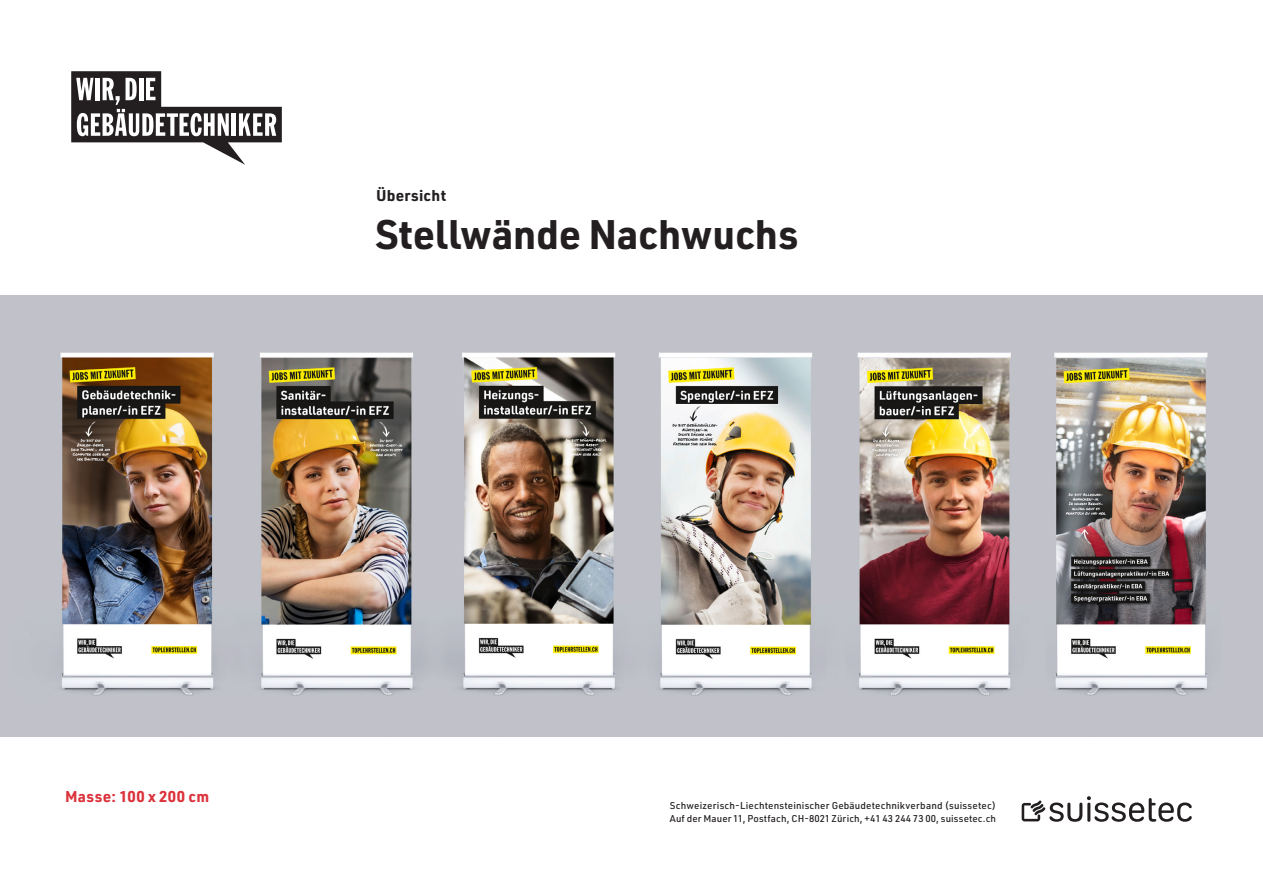
<style>
.page{position:relative;width:1263px;height:893px;background:#fff}
.page>*{position:absolute;margin:0;border:0;box-sizing:border-box;transform-origin:0 0}
.Titel{font:700 40.5px "URWDIN";letter-spacing:-.005em;color:#231f20}
.Untertitel{font:700 15.3px "URWDIN";letter-spacing:.03em;color:#dc323c}
.Untertitel-2{font:700 15.3px "URWDIN";letter-spacing:.015em;color:#231f20}
.t1{font:500 9.75px/12.8px "URWDIN";letter-spacing:.015em;color:#231f20}
</style>
<div class="page">
<svg style="left:1022px;top:796px;width:170px;height:26px"></svg>
<svg style="left:71px;top:71px;width:211px;height:94px"></svg>
<img style="left:0;top:295px;width:1263px;height:441px">
<p class="Untertitel-2" style="left:376px;top:185px;width:72px">Übersicht</p>
<p class="Titel" style="left:375px;top:207px;width:424px">Stellwände Nachwuchs</p>
<p class="Untertitel" style="left:65px;top:786px;width:146px">Masse: 100 x 200 cm</p>
<p class="t1" style="left:670px;top:799px;width:328px">Schweizerisch-Liechtensteinischer Gebäudetechnikverband (suissetec)<br>Auf der Mauer 11, Postfach, CH-8021 Zürich, +41 43 244 73 00, suissetec.ch</p>
</div>
